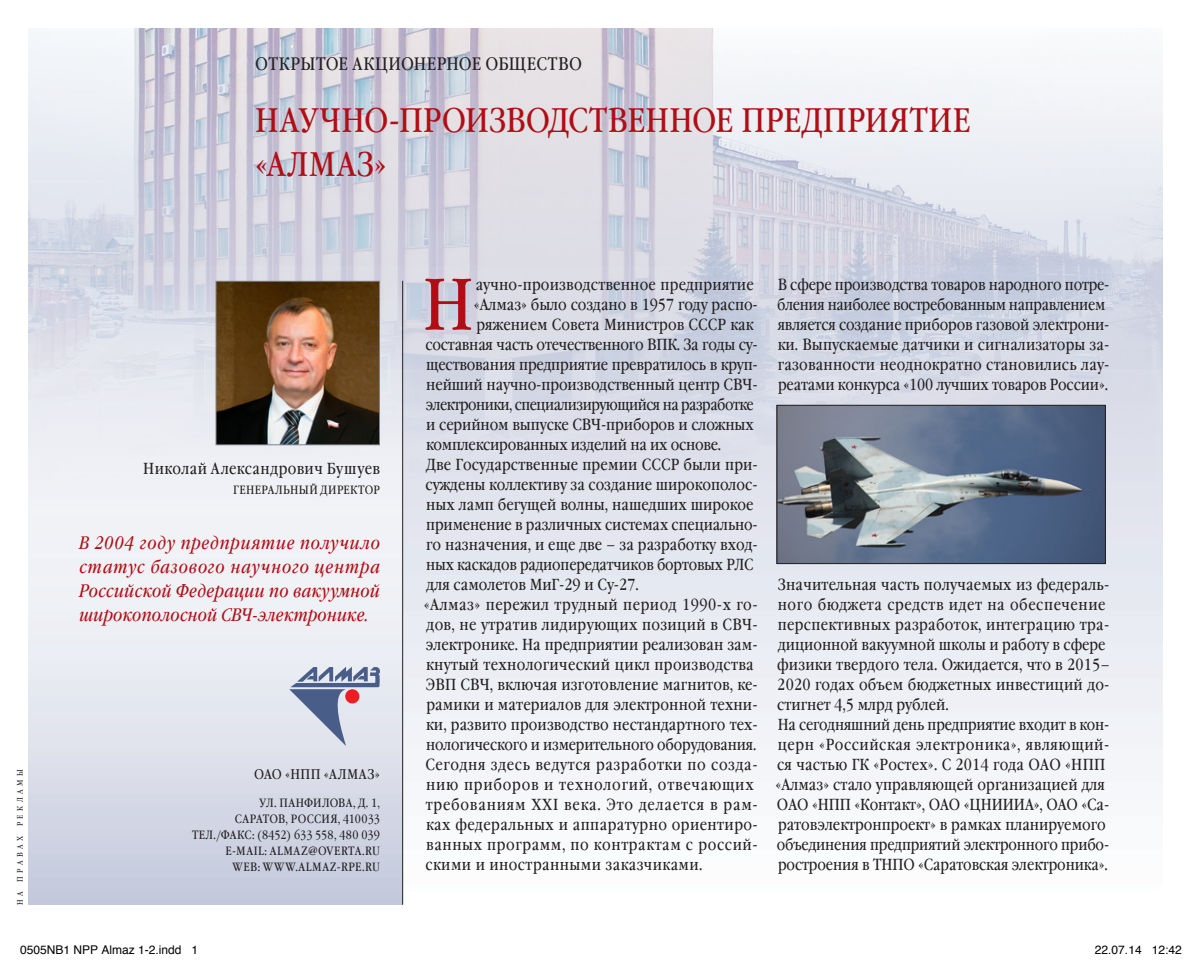
<style>
.page{position:relative;width:1191px;height:960px;background:#fff}
.page>*{position:absolute;margin:0;border:0;box-sizing:border-box;transform-origin:0 0}
.REK-1_2-Fonar{font:73.2px "Garamond Book Narrow C";color:#b00d15}
.REK-1_2-Zagolovok{font:34px/44px "Garamond Book Narrow C";letter-spacing:.01em;color:#b00d15}
.REK-1_2-Vynos-2{font:italic 18px/24px "Garamond Book Narrow C";letter-spacing:.02em;color:#b00d15;text-align:justify}
.REK-1_2-Forma{font:18px "Garamond Book Narrow C";letter-spacing:.02em;color:#231f20}
.REK-1_2-Text{font:16px/20px "Garamond Book Narrow C";letter-spacing:.005em;color:#231f20}
.REK-1_2-Fonar-2{font:16px "Garamond Book Narrow C";letter-spacing:-.005em;color:#231f20}
.REK-1_2-Text-2{font:16px/20px "Garamond Book Narrow C";letter-spacing:.04em;color:#231f20}
.REK-1_2-Fonar-3{font:16px "Garamond Book Narrow C";letter-spacing:-.03em;color:#231f20}
.REK-1_2-Dir-Fio{font:16px "Garamond Book Narrow C";letter-spacing:.025em;color:#231f20}
.REK-1_2-Predpr{font:14px "Garamond Book Narrow C";letter-spacing:.03em;color:#231f20}
.REK-1_2-Address{font:12px/16px "Garamond Book Narrow C";letter-spacing:.03em;color:#231f20;text-align:right}
.t1{font:12px "Helvetica";color:#000}
.REK-1_2-Address-2{font:12px "Garamond Book Narrow C";letter-spacing:.01em;color:#231f20}
.REK-1_2-Address-3{font:12px "Garamond Book Narrow C";letter-spacing:.05em;color:#231f20}
.REK-1_2-Address-4{font:12px "Garamond Book Narrow C";letter-spacing:.06em;color:#231f20}
.REK-1_2-Dir-Dolg{font:12px "Garamond Book Narrow C";letter-spacing:.035em;color:#231f20}
.REK-1-Adv{font:8px "Garamond Book Narrow C";letter-spacing:.45em;color:#231f20}
</style>
<div class="page">
<svg style="left:403px;top:483px;width:759px;height:421px"></svg>
<svg style="left:28px;top:483px;width:374px;height:421px"></svg>
<img style="left:28px;top:28px;width:1134px;height:455px">
<img style="left:217px;top:283px;width:161px;height:160px">
<div style="left:215px;top:281px;width:165px;height:164px;border:1px solid #808285"></div>
<svg style="left:289px;top:666px;width:91px;height:80px;background:#b3b7ca"></svg>
<img style="left:778px;top:407px;width:325px;height:155px">
<div style="left:776px;top:405px;width:329px;height:159px;border:1px solid #231f20"></div>
<hr style="left:402px;top:281px;width:1px;height:623px;background:#231f20">
<p class="REK-1-Adv" style="left:16px;top:904px;width:137px;rotate:-90deg">НА ПРАВАХ РЕКЛАМЫ</p>
<p class="REK-1_2-Forma" style="left:255px;top:53px;width:328px">ОТКРЫТОЕ АКЦИОНЕРНОЕ ОБЩЕСТВО</p>
<p class="REK-1_2-Zagolovok" style="left:255px;top:100px;width:717px">НАУЧНО-ПРОИЗВОДСТВЕННОЕ ПРЕДПРИЯТИЕ «АЛМАЗ»</p>
<p class="REK-1_2-Dir-Fio" style="left:143px;top:459px;width:238px">Николай Александрович Бушуев</p>
<p class="REK-1_2-Dir-Dolg" style="left:233px;top:483px;width:148px">ГЕНЕРАЛЬНЫЙ ДИРЕКТОР</p>
<p class="REK-1_2-Vynos-2" style="left:79px;top:531px;width:302px">В 2004 году предприятие получило статус базового научного центра Российской Федерации по вакуумной широкополосной СВЧ-электронике.</p>
<p class="REK-1_2-Predpr" style="left:254px;top:766px;width:127px">ОАО «НПП «АЛМАЗ»</p>
<p class="REK-1_2-Address" style="left:235px;top:795px;width:147px">УЛ. ПАНФИЛОВА, Д. 1,<br>САРАТОВ, РОССИЯ, 410033</p>
<p class="REK-1_2-Address-2" style="left:192px;top:827px;width:189px">ТЕЛ./ФАКС: (8452) 633 558, 480 039</p>
<p class="REK-1_2-Address-3" style="left:225px;top:843px;width:156px">E-MAIL: ALMAZ@OVERTA.RU</p>
<p class="REK-1_2-Address-4" style="left:232px;top:859px;width:149px">WEB: WWW.ALMAZ-RPE.RU</p>
<p class="REK-1_2-Fonar" style="left:423px;top:264px;width:52px">Н</p>
<p class="REK-1_2-Fonar-2" style="left:476px;top:275px;width:279px">аучно-производственное предприятие</p>
<p class="REK-1_2-Fonar-2" style="left:474px;top:295px;width:285px">«Алмаз» было создано в 1957 году распо-</p>
<p class="REK-1_2-Fonar-2" style="left:476px;top:315px;width:278px">ряжением Совета Министров СССР как</p>
<p class="REK-1_2-Fonar-2" style="left:425px;top:335px;width:334px">составная часть отечественного ВПК. За годы су-</p>
<p class="REK-1_2-Fonar-2" style="left:426px;top:355px;width:333px">ществования предприятие превратилось в круп-</p>
<p class="REK-1_2-Fonar-2" style="left:426px;top:375px;width:333px">нейший научно-производственный центр СВЧ-</p>
<p class="REK-1_2-Fonar-3" style="left:426px;top:395px;width:329px">электроники, специализирующийся на разработке</p>
<p class="REK-1_2-Fonar-2" style="left:426px;top:415px;width:329px">и серийном выпуске СВЧ-приборов и сложных</p>
<p class="REK-1_2-Fonar-2" style="left:426px;top:435px;width:296px">комплексированных изделий на их основе.</p>
<p class="REK-1_2-Text" style="left:425px;top:455px;width:334px">Две Государственные премии СССР были при&shy;суждены коллективу за создание широкополос&shy;ных ламп бегущей волны, нашедших широкое применение в различных системах специально&shy;го назначения, и еще две – за разработку вход&shy;ных каскадов радиопередатчиков бортовых РЛС для самолетов МиГ-29 и Су-27.</p>
<p class="REK-1_2-Text" style="left:424px;top:595px;width:335px">«Алмаз» пережил трудный период 1990-х го&shy;дов, не утратив лидирующих позиций в СВЧ&shy;электронике. На предприятии реализован зам&shy;кнутый технологический цикл производства ЭВП СВЧ, включая изготовление магнитов, ке&shy;рамики и материалов для электронной техни&shy;ки, развито производство нестандартного тех&shy;нологического и измерительного оборудования.</p>
<p class="REK-1_2-Text-2" style="left:425px;top:755px;width:334px">Сегодня здесь ведутся разработки по созда&shy;нию приборов и технологий, отвечающих требованиям ХХІ века. Это делается в рам&shy;ках федеральных и аппаратурно ориентиро&shy;ванных программ, по контрактам с россий&shy;скими и иностранными заказчиками.</p>
<p class="REK-1_2-Text" style="left:777px;top:275px;width:334px">В сфере производства товаров народного потре&shy;бления наиболее востребованным направлением является создание приборов газовой электрони&shy;ки. Выпускаемые датчики и сигнализаторы за&shy;газованности неоднократно становились лау&shy;реатами конкурса «100 лучших товаров России».</p>
<p class="REK-1_2-Text" style="left:777px;top:575px;width:334px">Значительная часть получаемых из федераль&shy;ного бюджета средств идет на обеспечение перспективных разработок, интеграцию тра&shy;диционной вакуумной школы и работу в сфере физики твердого тела. Ожидается, что в 2015– 2020 годах объем бюджетных инвестиций до&shy;стигнет 4,5 млрд рублей.</p>
<p class="REK-1_2-Text" style="left:775px;top:715px;width:335px">На сегодняшний день предприятие входит в кон&shy;церн «Российская электроника», являющий&shy;ся частью ГК «Ростех». С 2014 года ОАО «НПП «Алмаз» стало управляющей организацией для ОАО «НПП «Контакт», ОАО «ЦНИИИА», ОАО «Са&shy;ратовэлектронпроект» в рамках планируемого объединения предприятий электронного прибо&shy;ростроения в ТНПО «Саратовская электроника».</p>
<p class="t1" style="left:20px;top:940px;width:180px">0505NB1 NPP Almaz 1-2.indd 1</p>
<p class="t1" style="left:1095px;top:940px;width:88px">22.07.14 12:42</p>
</div>
